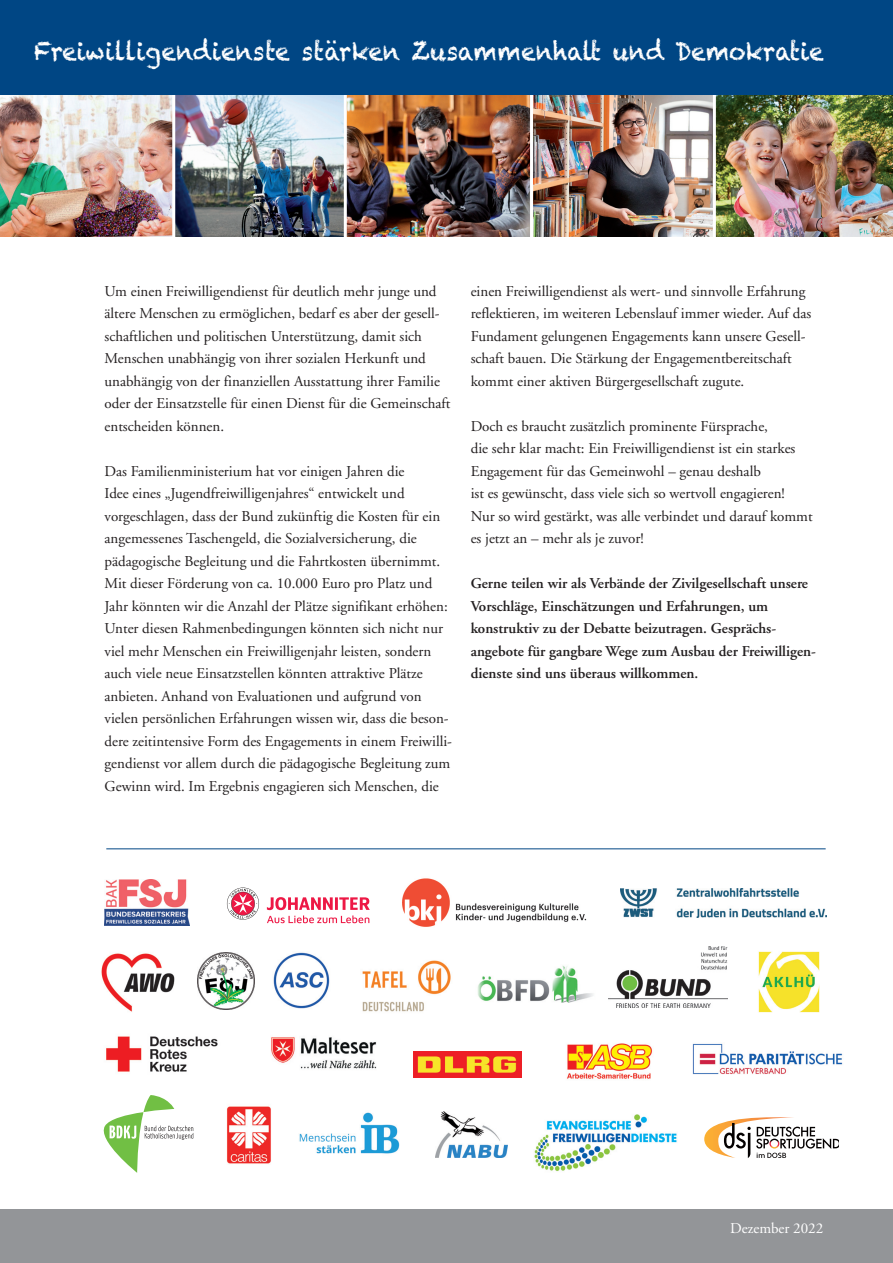
<style>
.page{position:relative;width:893px;height:1263px;background:#fff}
.page>*{position:absolute;margin:0;border:0;box-sizing:border-box;transform-origin:0 0}
.t1{font:25.65px "Chalkduster";color:#fff;scale:.9 1}
.t2{font:15px/22.5px "Adobe Garamond";color:#231f20}
.t3{font:600 15px/22.5px "Adobe Garamond";color:#231f20}
.t4{font:15px "Adobe Garamond";color:#fff}
</style>
<div class="page">
<img style="left:692px;top:1043px;width:151px;height:32px">
<img style="left:175px;top:94px;width:169px;height:142px">
<img style="left:347px;top:94px;width:183px;height:142px">
<img style="left:533px;top:94px;width:180px;height:142px">
<img style="left:0;top:94px;width:172px;height:142px">
<img style="left:716px;top:94px;width:177px;height:142px">
<div style="left:0;top:1209px;width:893px;height:54px;background:#939598"></div>
<div style="left:0;top:0;width:893px;height:94px;background:#004684"></div>
<img style="left:299px;top:1112px;width:101px;height:42px">
<img style="left:273px;top:952px;width:57px;height:57px">
<img style="left:104px;top:879px;width:86px;height:47px">
<img style="left:197px;top:953px;width:57px;height:56px">
<img style="left:435px;top:1112px;width:73px;height:46px">
<svg style="left:227px;top:887px;width:143px;height:36px"></svg>
<img style="left:413px;top:1051px;width:108px;height:26px">
<img style="left:609px;top:946px;width:119px;height:61px">
<img style="left:758px;top:951px;width:62px;height:62px">
<img style="left:477px;top:965px;width:116px;height:37px">
<svg style="left:103px;top:1095px;width:90px;height:78px"></svg>
<img style="left:567px;top:1043px;width:85px;height:36px">
<img style="left:101px;top:953px;width:73px;height:59px">
<img style="left:621px;top:889px;width:205px;height:28px">
<img style="left:534px;top:1114px;width:143px;height:58px">
<svg style="left:704px;top:1117px;width:135px;height:41px"></svg>
<img style="left:106px;top:1036px;width:112px;height:36px">
<img style="left:227px;top:1106px;width:44px;height:58px">
<img style="left:271px;top:1037px;width:105px;height:32px">
<hr style="left:106px;top:848px;width:720px;height:1px;background:#004684">
<div style="left:377px;top:861px;width:239px;height:88px;background:#fff"></div>
<img style="left:402px;top:878px;width:185px;height:49px">
<img style="left:362px;top:960px;width:89px;height:52px">
<h1 class="t1" style="left:34px;top:38px;width:879px">Freiwilligendienste stärken Zusammenhalt und Demokratie</h1>
<p class="t2" style="left:105px;top:281px;width:347px">Um einen Freiwilligendienst für deutlich mehr junge und ältere Menschen zu ermöglichen, bedarf es aber der gesell&shy;schaftlichen und politischen Unterstützung, damit sich Menschen unabhängig von ihrer sozialen Herkunft und unabhängig von der finanziellen Ausstattung ihrer Familie oder der Einsatzstelle für einen Dienst für die Gemeinschaft entscheiden können.</p>
<p class="t2" style="left:105px;top:461px;width:349px">Das Familienministerium hat vor einigen Jahren die<br>Idee eines „Jugendfreiwilligenjahres“ entwickelt und vorgeschlagen, dass der Bund zukünftig die Kosten für ein angemessenes Taschengeld, die Sozialversicherung, die pädagogische Begleitung und die Fahrtkosten übernimmt.<br>Mit dieser Förderung von ca. 10.000 Euro pro Platz und Jahr könnten wir die Anzahl der Plätze signifikant erhöhen:<br>Unter diesen Rahmenbedingungen könnten sich nicht nur viel mehr Menschen ein Freiwilligenjahr leisten, sondern auch viele neue Einsatzstellen könnten attraktive Plätze anbieten. Anhand von Evaluationen und aufgrund von vielen persönlichen Erfahrungen wissen wir, dass die beson&shy;dere zeitintensive Form des Engagements in einem Freiwilli&shy;gendienst vor allem durch die pädagogische Begleitung zum Gewinn wird. Im Ergebnis engagieren sich Menschen, die</p>
<p class="t2" style="left:471px;top:281px;width:342px">einen Freiwilligendienst als wert- und sinnvolle Erfahrung reflektieren, im weiteren Lebenslauf immer wieder. Auf das Fundament gelungenen Engagements kann unsere Gesell&shy;schaft bauen. Die Stärkung der Engagementbereitschaft kommt einer aktiven Bürgergesellschaft zugute.</p>
<p class="t2" style="left:471px;top:416px;width:343px">Doch es braucht zusätzlich prominente Fürsprache,<br>die sehr klar macht: Ein Freiwilligendienst ist ein starkes Engagement für das Gemeinwohl – genau deshalb<br>ist es gewünscht, dass viele sich so wertvoll engagieren!<br>Nur so wird gestärkt, was alle verbindet und darauf kommt es jetzt an – mehr als je zuvor!</p>
<p class="t3" style="left:471px;top:574px;width:347px">Gerne teilen wir als Verbände der Zivilgesellschaft unsere Vorschläge, Einschätzungen und Erfahrungen, um konstruktiv zu der Debatte beizutragen. Gesprächs&shy;angebote für gangbare Wege zum Ausbau der Freiwilligen&shy;dienste sind uns überaus willkommen.</p>
<p class="t4" style="left:730px;top:1222px;width:95px">Dezember 2022</p>
</div>
